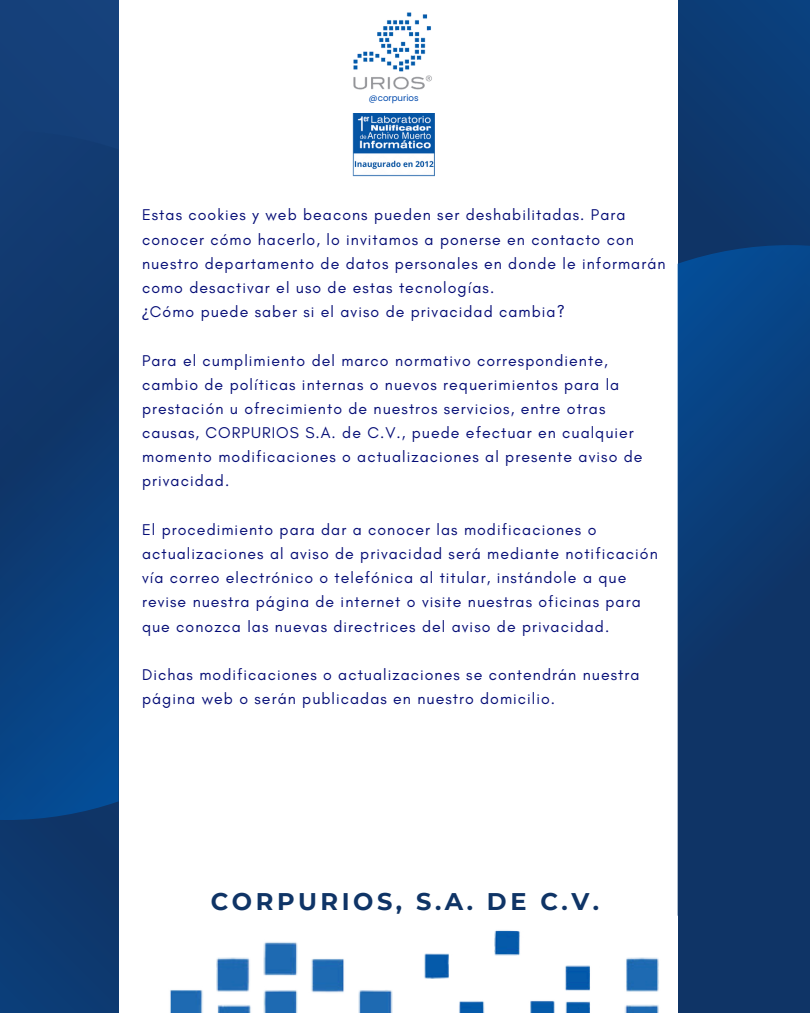
<style>
.page{position:relative;width:810px;height:1013px;background:#fff}
.page>*{position:absolute;margin:0;border:0;box-sizing:border-box;transform-origin:0 0}
.t1{font:700 24px "Montserrat";letter-spacing:.145em;color:#0f3466}
.t2{font:15.9px/24.2px "Glacial Indifference";letter-spacing:.065em;color:#050d76}
.t3{font:8.7px "Poppins";color:#004aad}
.s1{font-family:"Noto Sans"}
</style>
<div class="page">
<div style="left:678px;top:0;width:132px;height:1012px;background:linear-gradient(to right,#0e366a,#0d3a72)"></div>
<svg style="left:678px;top:245px;width:132px;height:689px;background:#0b3a73"></svg>
<div style="left:0;top:0;width:118px;height:1012px;background:linear-gradient(to right,#113c74,#123b71)"></div>
<svg style="left:0;top:131px;width:119px;height:689px;background:#0d3d77"></svg>
<img style="left:5px;top:939px;width:679px;height:73px">
<img style="left:376px;top:930px;width:224px;height:82px">
<img style="left:352px;top:113px;width:83px;height:64px">
<img style="left:353px;top:12px;width:79px;height:78px">
<p class="t3" style="left:369px;top:92px;width:51px">@corpurios</p>
<p class="t2" style="left:142px;top:203px;width:525px">Estas cookies y web beacons pueden ser deshabilitadas. Para conocer cómo hacerlo, lo invitamos a ponerse en contacto con nuestro departamento de datos personales en donde le informarán como desactivar el uso de estas tecnologías.</p>
<p class="t2" style="left:142px;top:299px;width:424px"><span class="s1">¿</span>Cómo puede saber si el aviso de privacidad cambia?</p>
<p class="t2" style="left:142px;top:348px;width:502px">Para el cumplimiento del marco normativo correspondiente, cambio de políticas internas o nuevos requerimientos para la prestación u ofrecimiento de nuestros servicios, entre otras causas, CORPURIOS S.A. de C.V., puede efectuar en cualquier momento modificaciones o actualizaciones al presente aviso de privacidad.</p>
<p class="t2" style="left:142px;top:517px;width:517px">El procedimiento para dar a conocer las modificaciones o actualizaciones al aviso de privacidad será mediante notificación vía correo electrónico o telefónica al titular, instándole a que revise nuestra página de internet o visite nuestras oficinas para que conozca las nuevas directrices del aviso de privacidad.</p>
<p class="t2" style="left:142px;top:662px;width:499px">Dichas modificaciones o actualizaciones se contendrán nuestra página web o serán publicadas en nuestro domicilio.</p>
<p class="t1" style="left:211px;top:886px;width:390px">CORPURIOS, S.A. DE C.V.</p>
</div>
